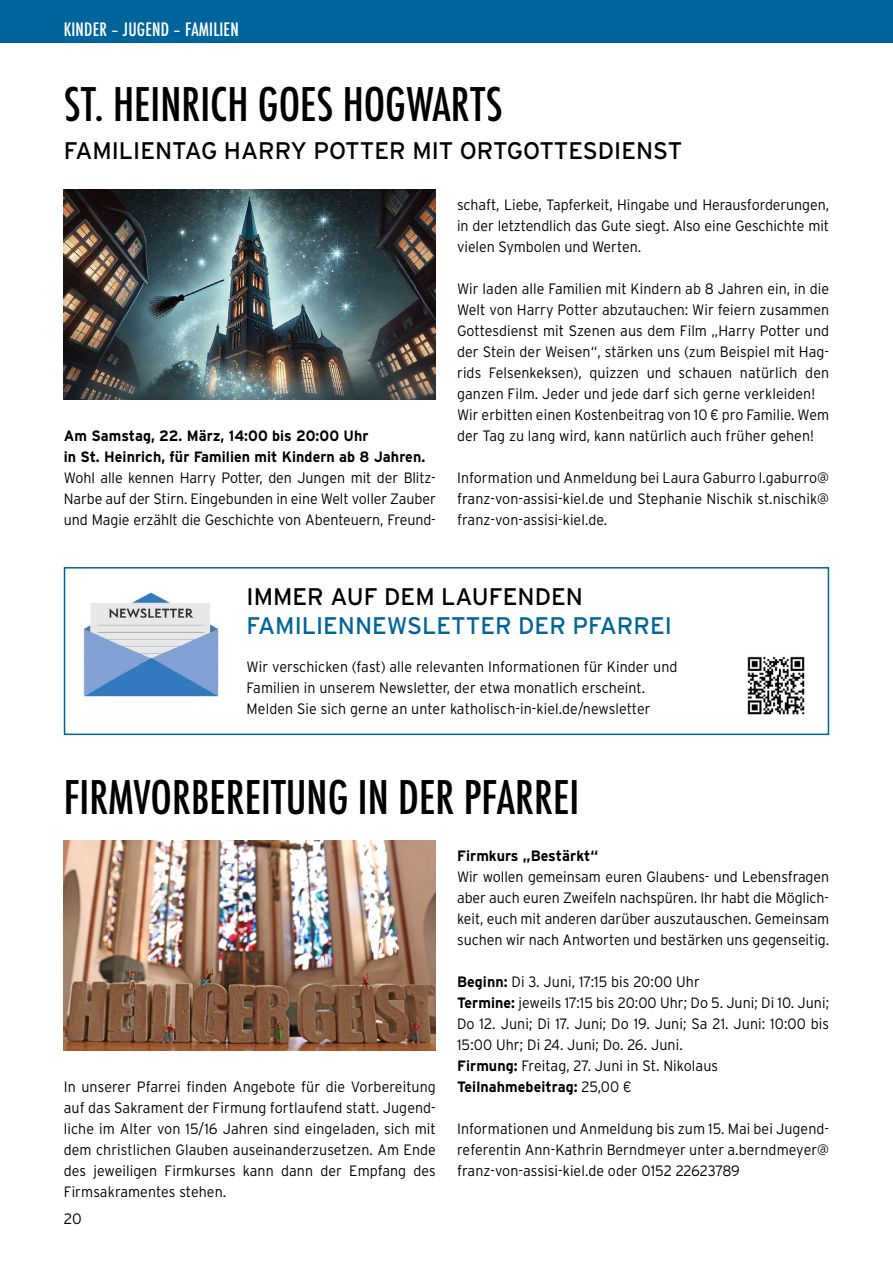
<style>
.page{position:relative;width:893px;height:1263px;background:#fff}
.page>*{position:absolute;margin:0;border:0;box-sizing:border-box;transform-origin:0 0}
._01_Titel_groß{font:500 condensed 45px "Futura";color:#000}
._01_Titel_kleiner{font:24px/28.8px "Interstate";color:#00649c}
._01_Titel_kleiner-2{font:24px "Interstate";color:#000}
._00_Titel_im_Balken{font:500 condensed 18px "Futura";letter-spacing:.01em;color:#fff}
._02_Text_Grundlinienraster_Block{font:300 15px/21px "Interstate";letter-spacing:.005em;color:#000;text-align:justify;scale:.95 1}
._02_Text_Grundlinienraster_Block-2{font:700 15px "Interstate";letter-spacing:.005em;color:#000;scale:.95 1}
._02_Text_Grundlinienraster_Block-3{font:300 15px "Interstate";letter-spacing:.005em;color:#000}
.s1{color:#000}
.s2{font-weight:700}
.s3{font-weight:300}
</style>
<div class="page">
<div style="left:0;top:0;width:893px;height:43px;background:#00649c"></div>
<img style="left:64px;top:189px;width:372px;height:210px">
<img style="left:64px;top:840px;width:372px;height:210px">
<div style="left:64px;top:567px;width:765px;height:168px;border:2px solid #00649c"></div>
<img style="left:83px;top:592px;width:136px;height:105px">
<img style="left:747px;top:656px;width:58px;height:59px">
<p class="_00_Titel_im_Balken" style="left:64px;top:18px;width:177px">KINDER – JUGEND – FAMILIEN</p>
<p class="_01_Titel_groß" style="left:64px;top:76px;width:440px">ST. HEINRICH GOES HOGWARTS</p>
<p class="_01_Titel_kleiner-2" style="left:64px;top:137px;width:620px">FAMILIENTAG HARRY POTTER MIT ORTGOTTESDIENST</p>
<p class="_02_Text_Grundlinienraster_Block-2" style="left:64px;top:427px;width:322px">Am Samstag, 22. März, 14:00 bis 20:00 Uhr</p>
<p class="_02_Text_Grundlinienraster_Block-2" style="left:64px;top:448px;width:382px">in St. Heinrich, für Familien mit Kindern ab 8 Jahren.</p>
<p class="_02_Text_Grundlinienraster_Block" style="left:64px;top:467px;width:393px">Wohl alle kennen Harry Potter, den Jungen mit der Blitz-Narbe auf der Stirn. Eingebunden in eine Welt voller Zauber und Magie erzählt die Geschichte von Abenteuern, Freund-</p>
<p class="_02_Text_Grundlinienraster_Block" style="left:457px;top:194px;width:393px">schaft, Liebe, Tapferkeit, Hingabe und Herausforderungen, in der letztendlich das Gute siegt. Also eine Geschichte mit vielen Symbolen und Werten.</p>
<p class="_02_Text_Grundlinienraster_Block" style="left:457px;top:278px;width:393px">Wir laden alle Familien mit Kindern ab 8 Jahren ein, in die Welt von Harry Potter abzutauchen: Wir feiern zusammen Gottesdienst mit Szenen aus dem Film „Harry Potter und der Stein der Weisen“, stärken uns (zum Beispiel mit Hag&shy;rids Felsenkeksen), quizzen und schauen natürlich den ganzen Film. Jeder und jede darf sich gerne verkleiden!</p>
<p class="_02_Text_Grundlinienraster_Block" style="left:457px;top:404px;width:393px">Wir erbitten einen Kostenbeitrag von 10 € pro Familie. Wem der Tag zu lang wird, kann natürlich auch früher gehen!</p>
<p class="_02_Text_Grundlinienraster_Block" style="left:457px;top:467px;width:393px">Information und Anmeldung bei Laura Gaburro l.gaburro@ franz-von-assisi-kiel.de und Stephanie Nischik st.nischik@ franz-von-assisi-kiel.de.</p>
<p class="_01_Titel_kleiner" style="left:247px;top:582px;width:427px"><span class="s1">IMMER AUF DEM LAUFENDEN<br></span>FAMILIENNEWSLETTER DER PFARREI</p>
<p class="_02_Text_Grundlinienraster_Block" style="left:247px;top:656px;width:455px">Wir verschicken (fast) alle relevanten Informationen für Kinder und<br>Familien in unserem Newsletter, der etwa monatlich erscheint.</p>
<p class="_02_Text_Grundlinienraster_Block" style="left:247px;top:698px;width:427px">Melden Sie sich gerne an unter katholisch-in-kiel.de/newsletter</p>
<p class="_01_Titel_groß" style="left:64px;top:769px;width:517px">FIRMVORBEREITUNG IN DER PFARREI</p>
<p class="_02_Text_Grundlinienraster_Block" style="left:64px;top:1076px;width:393px">In unserer Pfarrei finden Angebote für die Vorbereitung auf das Sakrament der Firmung fortlaufend statt. Jugend&shy;liche im Alter von 15/16 Jahren sind eingeladen, sich mit dem christlichen Glauben auseinanderzusetzen. Am Ende des jeweiligen Firmkurses kann dann der Empfang des Firmsakramentes stehen.</p>
<p class="_02_Text_Grundlinienraster_Block-3" style="left:64px;top:1210px;width:19px">20</p>
<p class="_02_Text_Grundlinienraster_Block-2" style="left:457px;top:847px;width:150px">Firmkurs „Bestärkt“</p>
<p class="_02_Text_Grundlinienraster_Block" style="left:457px;top:866px;width:393px">Wir wollen gemeinsam euren Glaubens- und Lebensfragen aber auch euren Zweifeln nachspüren. Ihr habt die Möglich&shy;keit, euch mit anderen darüber auszutauschen. Gemeinsam suchen wir nach Antworten und bestärken uns gegenseitig.</p>
<p class="_02_Text_Grundlinienraster_Block" style="left:457px;top:971px;width:257px"><span class="s2">Beginn:</span> Di 3. Juni, 17:15 bis 20:00 Uhr</p>
<p class="_02_Text_Grundlinienraster_Block" style="left:457px;top:992px;width:393px"><span class="s2">Termine:</span> jeweils 17:15 bis 20:00 Uhr; Do 5. Juni; Di 10. Juni; Do 12. Juni; Di 17. Juni; Do 19. Juni; Sa 21. Juni: 10:00 bis 15:00 Uhr; Di 24. Juni; Do. 26. Juni.</p>
<p class="_02_Text_Grundlinienraster_Block" style="left:457px;top:1055px;width:276px"><span class="s2">Firmung:</span> Freitag, 27. Juni in St. Nikolaus</p>
<p class="_02_Text_Grundlinienraster_Block-2" style="left:457px;top:1078px;width:185px">Teilnahmebeitrag: <span class="s3">25,00 €</span></p>
<p class="_02_Text_Grundlinienraster_Block" style="left:457px;top:1118px;width:393px">Informationen und Anmeldung bis zum 15. Mai bei Jugend&shy;referentin Ann-Kathrin Berndmeyer unter a.berndmeyer@ franz-von-assisi-kiel.de oder 0152 22623789</p>
</div>
